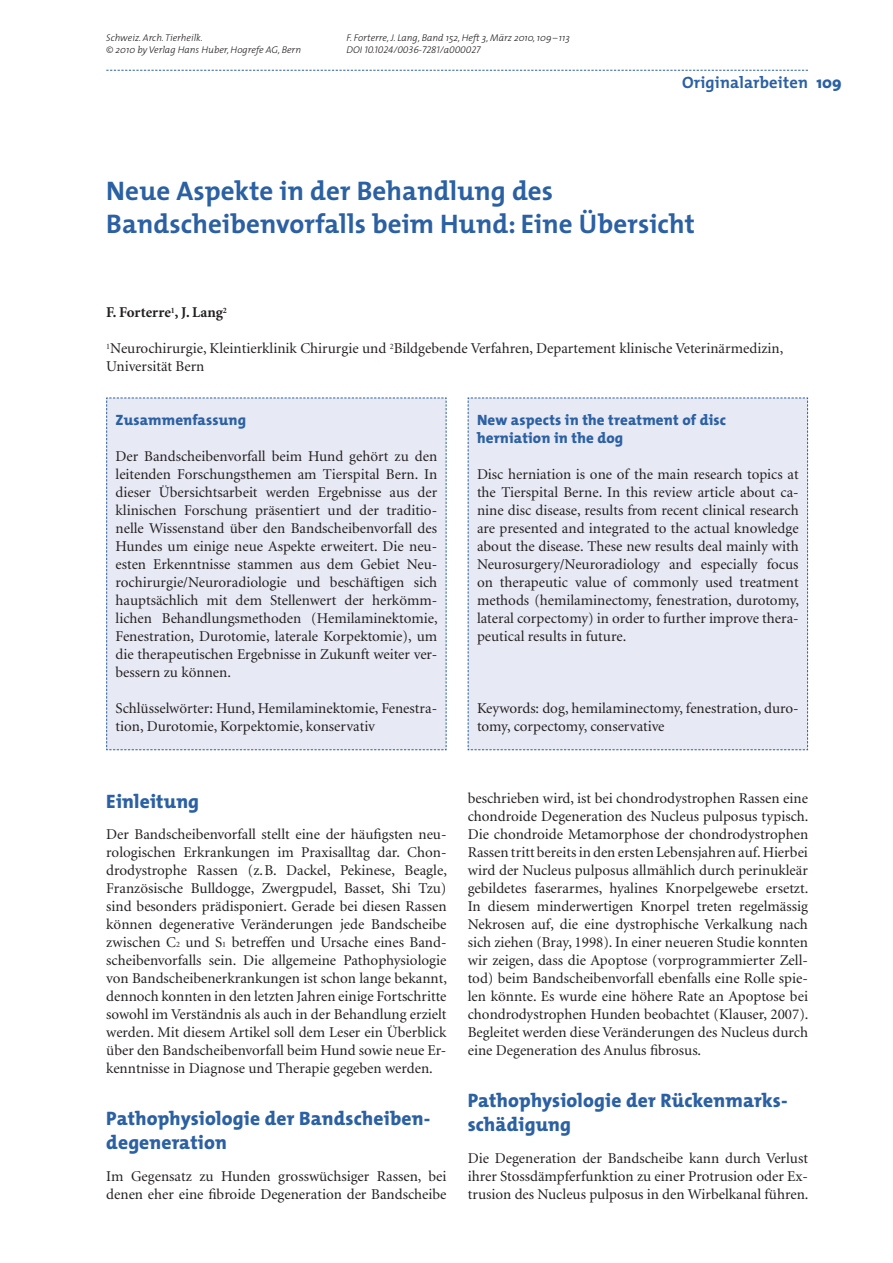
<style>
.page{position:relative;width:893px;height:1263px;background:#fff}
.page>*{position:absolute;margin:0;border:0;box-sizing:border-box;transform-origin:0 0}
.t1{font:700 27px/33px "The Mix";letter-spacing:.005em;color:#2b60a3}
.t2{font:800 19.5px/24px "The Mix";letter-spacing:.01em;color:#2b60a3}
.t3{font:700 16.5px "The Mix";letter-spacing:.01em;color:#2b60a3}
.t4{font:15px/18px "Minion";color:#231f20;text-align:justify}
.t5{font:800 15px/18px "The Mix";letter-spacing:.01em;color:#2b60a3}
.t6{font:700 15px "Minion";color:#231f20}
.t7{font:italic 300 9.75px/12px "The Mix";color:#231f20}
.t8{font:italic 9.75px "The Mix Light Caps";color:#231f20}
.s1{font-family:"The Mix";font-weight:300}
.s2{font-weight:800}
.s3{font-size:8.25px}
</style>
<div class="page">
<svg style="left:106px;top:70px;width:702px;height:1px"></svg>
<div style="left:106px;top:397px;width:341px;height:353px;background:#e7e9f4"></div>
<div style="left:467px;top:397px;width:341px;height:353px;background:#e7e9f4"></div>
<p class="t7" style="left:106px;top:32px;width:196px">Schweiz. Arch. Tierheilk.<br>© 2010 by Verlag Hans Huber, Hogrefe AG, Bern</p>
<p class="t7" style="left:347px;top:32px;width:225px">F. Forterre, J. Lang, Band 152, Heft 3, März 2010, 109 – 113</p>
<p class="t8" style="left:347px;top:42px;width:135px"><span class="s1">DOI</span> 10.1024/0036-7281/<span class="s1">a</span>000027</p>
<p class="t3" style="left:682px;top:75px;width:161px">Originalarbeiten <span class="s2">109</span></p>
<h1 class="t1" style="left:106px;top:176px;width:590px">Neue Aspekte in der Behandlung des<br>Bandscheibenvorfalls beim Hund: Eine Übersicht</h1>
<p class="t6" style="left:106px;top:306px;width:122px">F. Forterre<sup>1</sup>, J. Lang<sup>2</sup></p>
<p class="t4" style="left:106px;top:341px;width:678px"><sup>1</sup>Neurochirurgie, Kleintierklinik Chirurgie und <sup>2</sup>Bildgebende Verfahren, Departement klinische Veterinärmedizin,<br>Universität Bern</p>
<p class="t5" style="left:116px;top:412px;width:132px">Zusammenfassung</p>
<p class="t4" style="left:116px;top:449px;width:324px">Der Bandscheibenvorfall beim Hund gehört zu den leitenden Forschungsthemen am Tierspital Bern. In dieser Übersichtsarbeit werden Ergebnisse aus der klinischen Forschung präsentiert und der traditio&shy;nelle Wissenstand über den Bandscheibenvorfall des Hundes um einige neue Aspekte erweitert. Die neu&shy;esten Erkenntnisse stammen aus dem Gebiet Neu&shy;rochirurgie/Neuroradiologie und beschäftigen sich hauptsächlich mit dem Stellenwert der herkömm&shy;lichen Behandlungsmethoden (Hemilaminektomie, Fenestration, Durotomie, laterale Korpektomie), um die therapeutischen Ergebnisse in Zukunft weiter ver&shy;bessern zu können.</p>
<p class="t4" style="left:116px;top:701px;width:323px">Schlüsselwörter: Hund, Hemilaminektomie, Fenestra&shy;tion, Durotomie, Korpektomie, konservativ</p>
<p class="t5" style="left:477px;top:412px;width:251px">New aspects in the treatment of disc herniation in the dog</p>
<p class="t4" style="left:477px;top:467px;width:324px">Disc herniation is one of the main research topics at the Tierspital Berne. In this review article about ca&shy;nine disc disease, results from recent clinical research are presented and integrated to the actual knowledge about the disease. These new results deal mainly with Neurosurgery/Neuroradiology and especially focus on therapeutic value of commonly used treatment methods (hemilaminectomy, fenestration, durotomy, lateral corpectomy) in order to further improve thera&shy;peutical results in future.</p>
<p class="t4" style="left:477px;top:701px;width:323px">Keywords: dog, hemilaminectomy, fenestration, duro&shy;tomy, corpectomy, conservative</p>
<h2 class="t2" style="left:106px;top:790px;width:94px">Einleitung</h2>
<p class="t4" style="left:106px;top:827px;width:342px">Der Bandscheibenvorfall stellt eine der häufigsten neu&shy;rologischen Erkrankungen im Praxisalltag dar. Chon&shy;drodystrophe Rassen (z. B. Dackel, Pekinese, Beagle, Französische Bulldogge, Zwergpudel, Basset, Shi Tzu) sind besonders prädisponiert. Gerade bei diesen Rassen können degenerative Veränderungen jede Bandscheibe zwischen C<span class="s3">2</span> und S<span class="s3">1</span> betreffen und Ursache eines Band&shy;scheibenvorfalls sein. Die allgemeine Pathophysiologie von Bandscheibenerkrankungen ist schon lange bekannt, dennoch konnten in den letzten Jahren einige Fortschritte sowohl im Verständnis als auch in der Behandlung erzielt werden. Mit diesem Artikel soll dem Leser ein Überblick über den Bandscheibenvorfall beim Hund sowie neue Er&shy;kenntnisse in Diagnose und Therapie gegeben werden.</p>
<h2 class="t2" style="left:106px;top:1107px;width:326px">Pathophysiologie der Bandscheiben&shy;degeneration</h2>
<p class="t4" style="left:106px;top:1169px;width:342px">Im Gegensatz zu Hunden grosswüchsiger Rassen, bei denen eher eine fibroide Degeneration der Bandscheibe</p>
<p class="t4" style="left:468px;top:791px;width:342px">beschrieben wird, ist bei chondrodystrophen Rassen eine chondroide Degeneration des Nucleus pulposus typisch.<br>Die chondroide Metamorphose der chondrodystrophen Rassen tritt bereits in den ersten Lebensjahren auf. Hierbei wird der Nucleus pulposus allmählich durch perinukleär gebildetes faserarmes, hyalines Knorpelgewebe ersetzt.<br>In diesem minderwertigen Knorpel treten regelmässig Nekrosen auf, die eine dystrophische Verkalkung nach sich ziehen (Bray, 1998). In einer neueren Studie konnten wir zeigen, dass die Apoptose (vorprogrammierter Zell&shy;tod) beim Bandscheibenvorfall ebenfalls eine Rolle spie&shy;len könnte. Es wurde eine höhere Rate an Apoptose bei chondrodystrophen Hunden beobachtet (Klauser, 2007).<br>Begleitet werden diese Veränderungen des Nucleus durch eine Degeneration des Anulus fibrosus.</p>
<h2 class="t2" style="left:468px;top:1089px;width:321px">Pathophysiologie der Rückenmarks&shy;schädigung</h2>
<p class="t4" style="left:468px;top:1151px;width:342px">Die Degeneration der Bandscheibe kann durch Verlust ihrer Stossdämpferfunktion zu einer Protrusion oder Ex&shy;trusion des Nucleus pulposus in den Wirbelkanal führen.</p>
</div>
